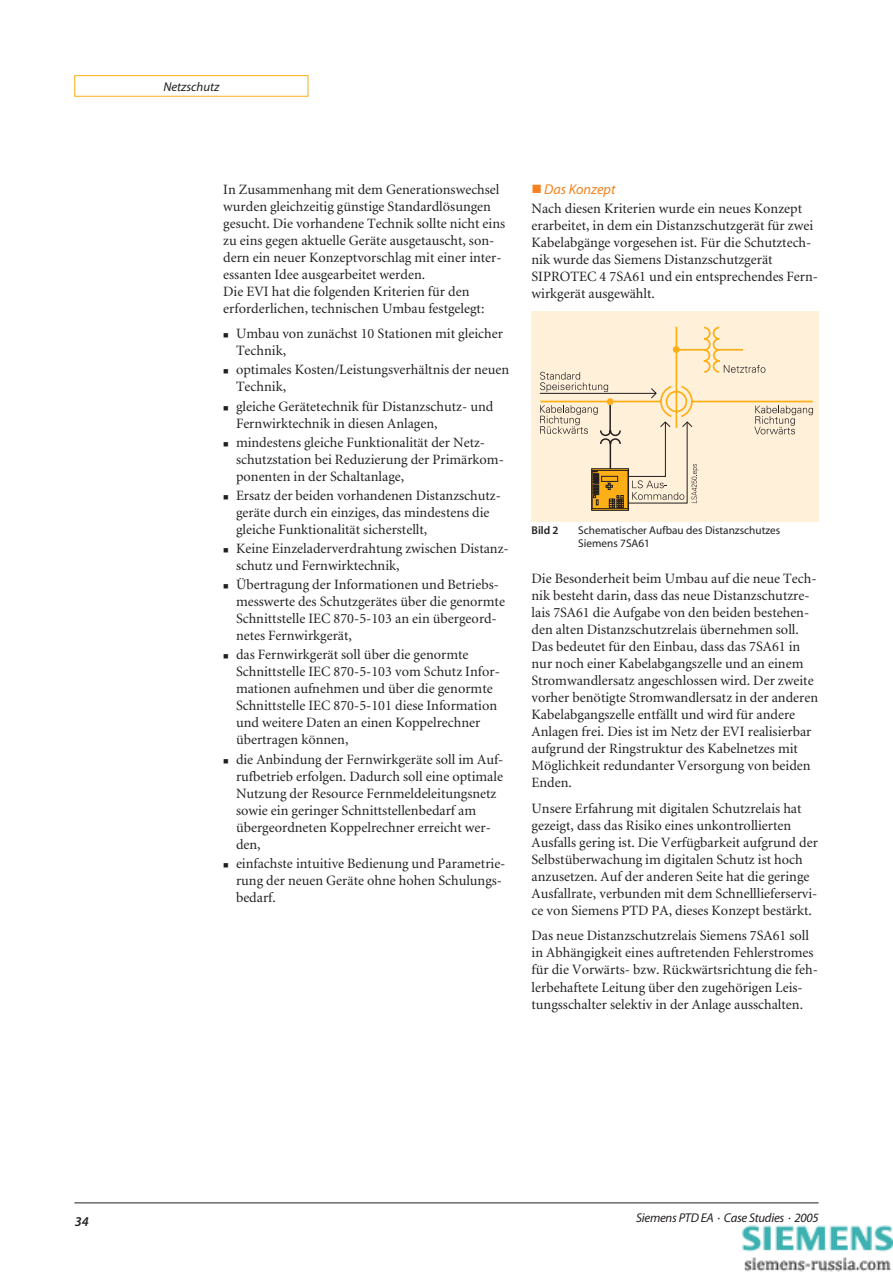
<style>
.page{position:relative;width:893px;height:1275px;background:#fff}
.page>*{position:absolute;margin:0;border:0;box-sizing:border-box;transform-origin:0 0}
.t1{font:14.25px/17px "Minion";color:#231f20}
.t2{font:14.25px "Myriad MM It 400 600";color:#f5821f}
.t3{font:13.5px "Myriad MM It 565 600";color:#231f20}
.t4{font:italic 12.75px "Myriad";letter-spacing:-.02em;color:#231f20}
.t5{font:12.75px "Myriad MM It 400 600";color:#231f20}
.t6{font:11.25px/12.8px "Myriad MM 400 600";color:#231f20}
.t7{font:11.25px "Myriad MM 565 600";color:#231f20}
</style>
<div class="page">
<hr style="left:74px;top:1202px;width:745px;height:1px;background:#231f20">
<div style="left:74px;top:75px;width:234px;height:22px;border:1px solid #fcaf17"></div>
<div style="left:531px;top:311px;width:288px;height:210px;background:#fff0d9"></div>
<svg style="left:591px;top:508px;width:38px;height:2px"></svg>
<svg style="left:592px;top:508px;width:36px;height:1px"></svg>
<svg style="left:539px;top:326px;width:275px;height:182px"></svg>
<div style="left:607px;top:398px;width:6px;height:7px;background:#fcaf17;border-radius:50%"></div>
<img style="left:742px;top:1225px;width:150px;height:47px">
<p class="t5" style="left:163px;top:82px;width:58px">Netzschutz</p>
<p class="t1" style="left:223px;top:182px;width:283px">In Zusammenhang mit dem Generationswechsel wurden gleichzeitig günstige Standardlösungen gesucht. Die vorhandene Technik sollte nicht eins zu eins gegen aktuelle Geräte ausgetauscht, son&shy;dern ein neuer Konzeptvorschlag mit einer inter&shy;essanten Idee ausgearbeitet werden.<br>Die EVI hat die folgenden Kriterien für den erforderlichen, technischen Umbau festgelegt:</p>
<p class="t1" style="left:236px;top:326px;width:268px">Umbau von zunächst 10 Stationen mit gleicher<br>Technik,</p>
<p class="t1" style="left:236px;top:362px;width:275px">optimales Kosten/Leistungsverhältnis der neuen<br>Technik,</p>
<p class="t1" style="left:236px;top:398px;width:259px">gleiche Gerätetechnik für Distanzschutz- und<br>Fernwirktechnik in diesen Anlagen,</p>
<p class="t1" style="left:236px;top:435px;width:269px">mindestens gleiche Funktionalität der Netz&shy;schutzstation bei Reduzierung der Primärkom&shy;ponenten in der Schaltanlage,</p>
<p class="t1" style="left:236px;top:488px;width:266px">Ersatz der beiden vorhandenen Distanzschutz&shy;geräte durch ein einziges, das mindestens die gleiche Funktionalität sicherstellt,</p>
<p class="t1" style="left:236px;top:541px;width:274px">Keine Einzeladerverdrahtung zwischen Distanz&shy;schutz und Fernwirktechnik,</p>
<p class="t1" style="left:236px;top:577px;width:270px">Übertragung der Informationen und Betriebs&shy;messwerte des Schutzgerätes über die genormte Schnittstelle IEC 870-5-103 an ein übergeord&shy;netes Fernwirkgerät,</p>
<p class="t1" style="left:236px;top:647px;width:265px">das Fernwirkgerät soll über die genormte Schnittstelle IEC 870-5-103 vom Schutz Infor&shy;mationen aufnehmen und über die genormte Schnittstelle IEC 870-5-101 diese Information und weitere Daten an einen Koppelrechner übertragen können,</p>
<p class="t1" style="left:236px;top:751px;width:269px">die Anbindung der Fernwirkgeräte soll im Auf&shy;rufbetrieb erfolgen. Dadurch soll eine optimale Nutzung der Resource Fernmeldeleitungsnetz sowie ein geringer Schnittstellenbedarf am übergeordneten Koppelrechner erreicht wer&shy;den,</p>
<p class="t1" style="left:236px;top:856px;width:271px">einfachste intuitive Bedienung und Parametrie&shy;rung der neuen Geräte ohne hohen Schulungs&shy;bedarf.</p>
<p class="t2" style="left:544px;top:183px;width:73px">Das Konzept</p>
<p class="t1" style="left:531px;top:201px;width:288px">Nach diesen Kriterien wurde ein neues Konzept erarbeitet, in dem ein Distanzschutzgerät für zwei Kabelabgänge vorgesehen ist. Für die Schutztech&shy;nik wurde das Siemens Distanzschutzgerät SIPROTEC 4 7SA61 und ein entsprechendes Fern&shy;wirkgerät ausgewählt.</p>
<p class="t7" style="left:531px;top:526px;width:29px">Bild 2</p>
<p class="t6" style="left:578px;top:525px;width:204px">Schematischer Aufbau des Distanzschutzes<br>Siemens 7SA61</p>
<p class="t1" style="left:531px;top:571px;width:288px">Die Besonderheit beim Umbau auf die neue Tech&shy;nik besteht darin, dass das neue Distanzschutzre&shy;lais 7SA61 die Aufgabe von den beiden bestehen&shy;den alten Distanzschutzrelais übernehmen soll.<br>Das bedeutet für den Einbau, dass das 7SA61 in nur noch einer Kabelabgangszelle und an einem Stromwandlersatz angeschlossen wird. Der zweite vorher benötigte Stromwandlersatz in der anderen Kabelabgangszelle entfällt und wird für andere Anlagen frei. Dies ist im Netz der EVI realisierbar aufgrund der Ringstruktur des Kabelnetzes mit Möglichkeit redundanter Versorgung von beiden Enden.</p>
<p class="t1" style="left:531px;top:801px;width:288px">Unsere Erfahrung mit digitalen Schutzrelais hat gezeigt, dass das Risiko eines unkontrollierten Ausfalls gering ist. Die Verfügbarkeit aufgrund der Selbstüberwachung im digitalen Schutz ist hoch anzusetzen. Auf der anderen Seite hat die geringe Ausfallrate, verbunden mit dem Schnelllieferservi&shy;ce von Siemens PTD PA, dieses Konzept bestärkt.</p>
<p class="t1" style="left:531px;top:928px;width:288px">Das neue Distanzschutzrelais Siemens 7SA61 soll in Abhängigkeit eines auftretenden Fehlerstromes für die Vorwärts- bzw. Rückwärtsrichtung die feh&shy;lerbehaftete Leitung über den zugehörigen Leis&shy;tungsschalter selektiv in der Anlage ausschalten.</p>
<p class="t3" style="left:75px;top:1216px;width:15px">34</p>
<p class="t4" style="left:636px;top:1212px;width:184px">Siemens PTD EA · Case Studies · 2005</p>
</div>
